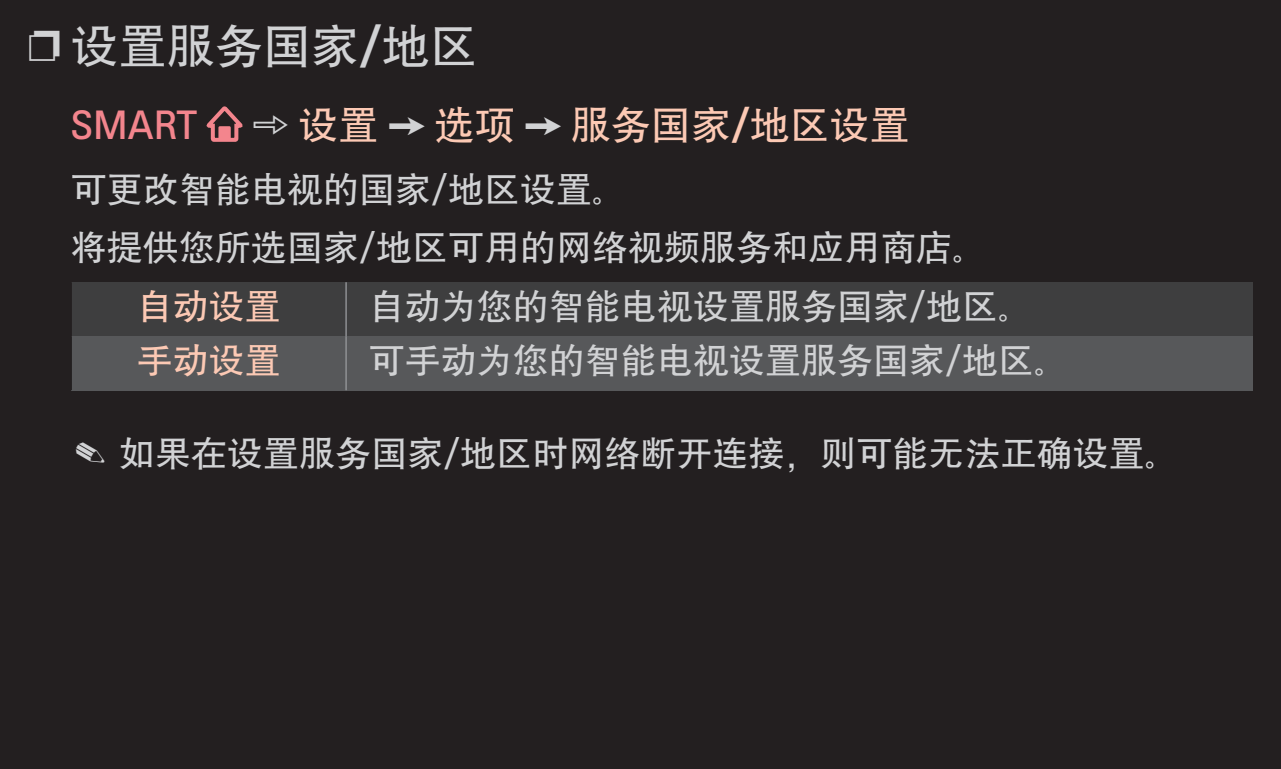
<style>
.page{position:relative;width:1281px;height:769px;background:#fff}
.page>*{position:absolute;margin:0;border:0;box-sizing:border-box;transform-origin:0 0}
.t1{font:48px "LG Display";color:#d1d2d4}
.t2{font:40px "LG Display";color:#fcc9b4}
.t3{font:40px "LG Display";color:#f3858d}
.t4{font:300 36px/57.4px "LG Display";color:#d1d2d4}
.t5{font:300 36px "LG Display";color:#fcc9b4}
.s1{font-size:42px}
.s2{color:#d1d2d4}
</style>
<div class="page">
<div style="left:0;top:0;width:1280px;height:768px;background:#231f20"></div>
<svg style="left:206px;top:108px;width:37px;height:34px"></svg>
<div style="left:71px;top:282px;width:275px;height:54px;background:#3e3e3f"></div>
<div style="left:346px;top:282px;width:906px;height:54px;background:#3e3e3f"></div>
<div style="left:71px;top:336px;width:275px;height:54px;background:#57585a"></div>
<div style="left:346px;top:336px;width:906px;height:54px;background:#57585a"></div>
<hr style="left:345px;top:282px;width:2px;height:54px;background:#939598">
<hr style="left:345px;top:336px;width:2px;height:54px;background:#939598">
<hr style="left:71px;top:282px;width:1px;height:54px;background:#231f20">
<hr style="left:71px;top:336px;width:1px;height:54px;background:#231f20">
<h1 class="t1" style="left:28px;top:9px;width:451px"><span class="s1">❐</span> 设置服务国家/地区</h1>
<p class="t3" style="left:71px;top:95px;width:128px">SMART</p>
<p class="t2" style="left:252px;top:95px;width:659px"><span class="s2">➾</span> 设置 <span class="s2">➙</span> 选项 <span class="s2">➙</span> 服务国家/地区设置</p>
<p class="t4" style="left:71px;top:161px;width:918px">可更改智能电视的国家/地区设置。<br>将提供您所选国家/地区可用的网络视频服务和应用商店。</p>
<p class="t5" style="left:137px;top:285px;width:145px">自动设置</p>
<p class="t4" style="left:369px;top:278px;width:666px">自动为您的智能电视设置服务国家/地区。</p>
<p class="t5" style="left:137px;top:339px;width:145px">手动设置</p>
<p class="t4" style="left:369px;top:332px;width:702px">可手动为您的智能电视设置服务国家/地区。</p>
<p class="t4" style="left:74px;top:425px;width:1108px">✎ 如果在设置服务国家/地区时网络断开连接，则可能无法正确设置。</p>
</div>
